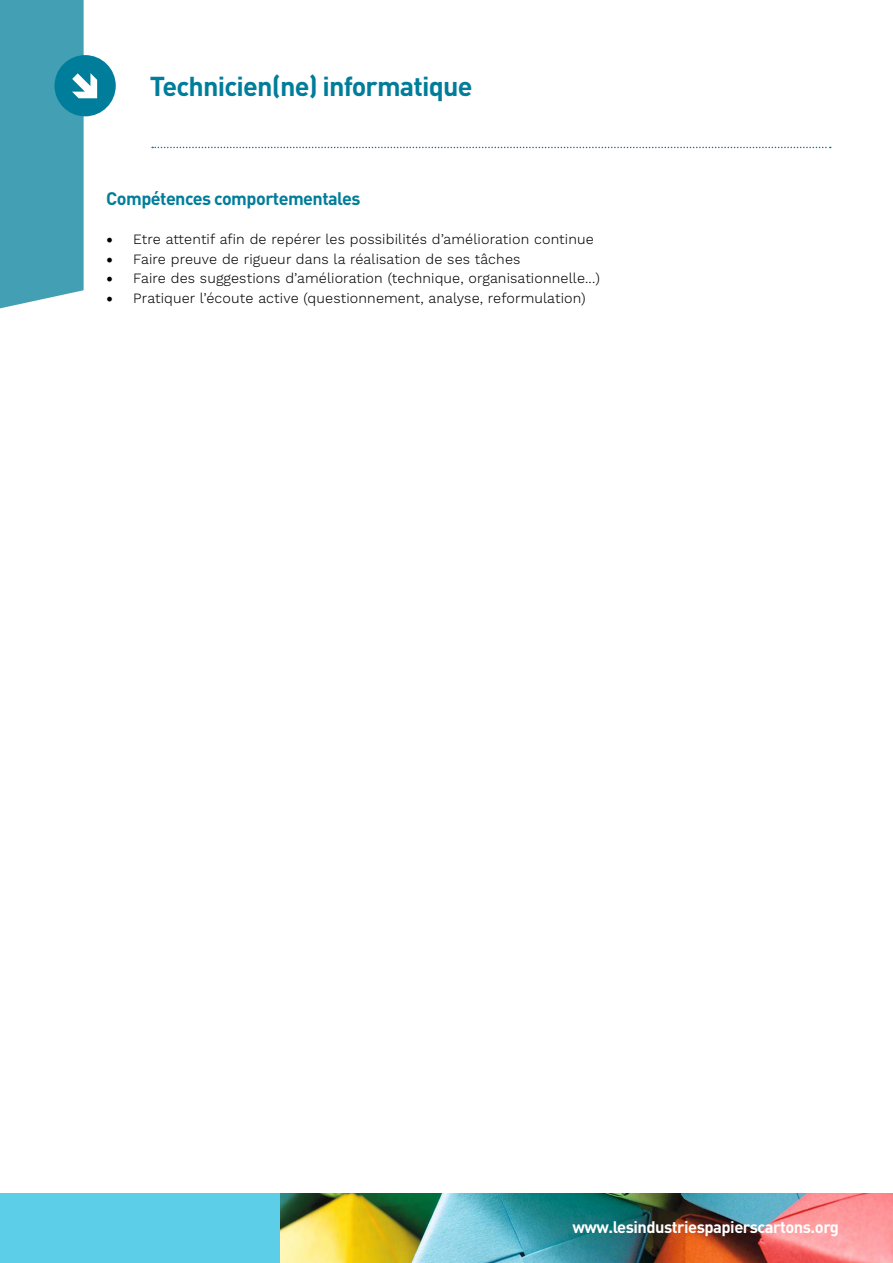
<style>
.page{position:relative;width:893px;height:1263px;background:#fff}
.page>*{position:absolute;margin:0;border:0;box-sizing:border-box;transform-origin:0 0}
.t1{font:700 27px "DINOT";letter-spacing:-.03em;color:#007d9b}
.t2{font:700 18px "DINOT";letter-spacing:-.03em;color:#007d9b}
.t3{font:700 16.5px "DINOT";letter-spacing:-.03em;color:#fff}
.t4{font:300 14.25px "Work Sans";letter-spacing:.01em;color:#000}
.s1{font-family:"Minion Pro";font-weight:400;font-size:18px}
</style>
<div class="page">
<div style="left:54px;top:55px;width:62px;height:61px;background:#007d9b;border-radius:50%"></div>
<svg style="left:0;top:0;width:97px;height:309px"></svg>
<svg style="left:152px;top:147px;width:679px;height:1px"></svg>
<div style="left:0;top:1193px;width:893px;height:70px;background:#5ccee8"></div>
<img style="left:281px;top:1193px;width:612px;height:70px">
<h1 class="t1" style="left:150px;top:67px;width:324px">Technicien(ne) informatique</h1>
<p class="t2" style="left:106px;top:186px;width:256px">Compétences comportementales</p>
<p class="t4" style="left:106px;top:231px;width:489px"><span class="s1">•</span> Etre attentif afin de repérer les possibilités d’amélioration continue</p>
<p class="t4" style="left:106px;top:250px;width:416px"><span class="s1">•</span> Faire preuve de rigueur dans la réalisation de ses tâches</p>
<p class="t4" style="left:106px;top:270px;width:495px"><span class="s1">•</span> Faire des suggestions d’amélioration (technique, organisationnelle...)</p>
<p class="t4" style="left:106px;top:289px;width:481px"><span class="s1">•</span> Pratiquer l’écoute active (questionnement, analyse, reformulation)</p>
<p class="t3" style="left:572px;top:1216px;width:268px">www.lesindustriespapierscartons.org</p>
</div>
